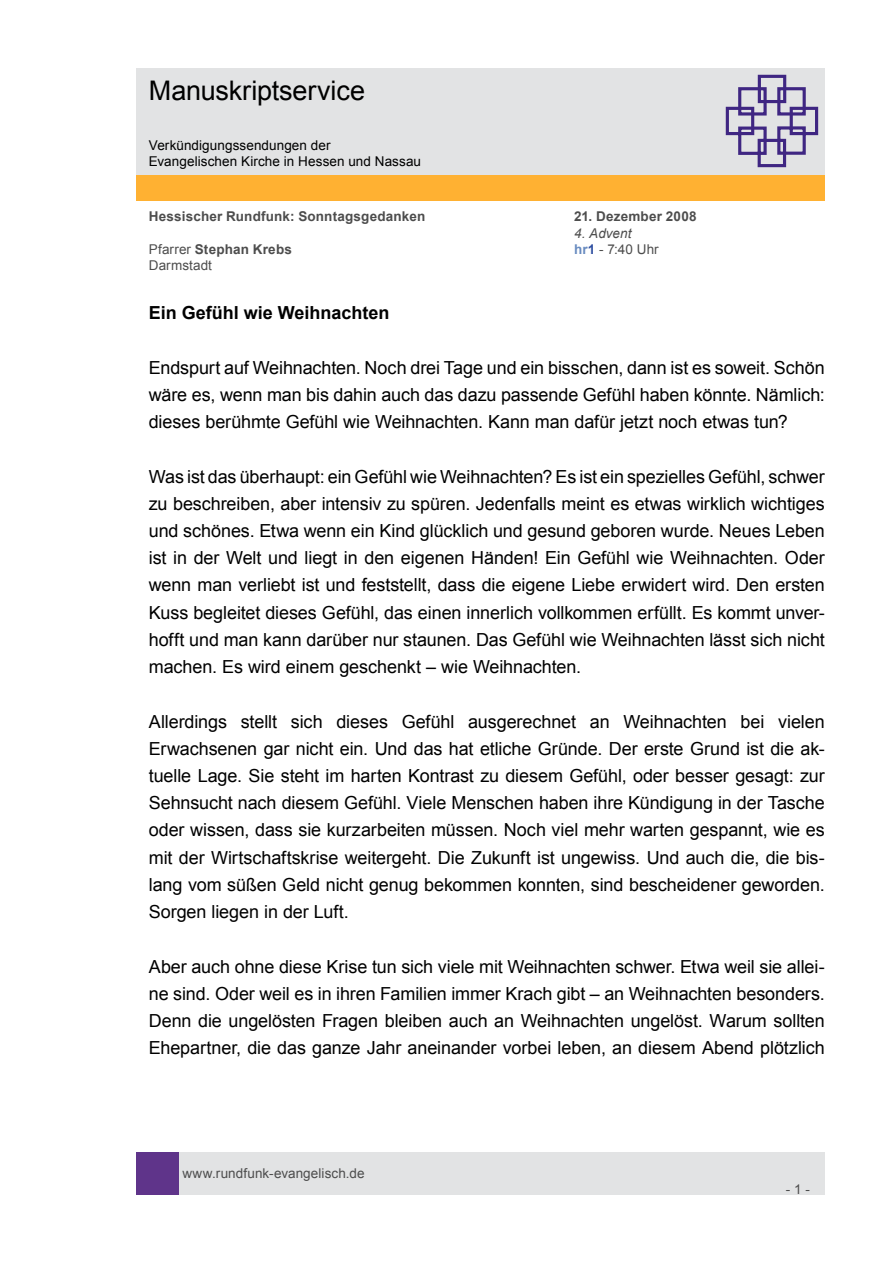
<style>
.page{position:relative;width:893px;height:1263px;background:#fff}
.page>*{position:absolute;margin:0;border:0;box-sizing:border-box;transform-origin:0 0}
.t1{font:27px "Arial";letter-spacing:-.005em;color:#000}
.t2{font:18px/27.2px "Arial";letter-spacing:-.005em;color:#000;text-align:justify}
.t3{font:700 18px "Arial";color:#000}
.t4{font:700 13.5px "Arial";letter-spacing:.015em;color:#4d4d4d}
.t5{font:13.5px/16.2px "Arial";letter-spacing:.005em;color:#000}
.t6{font:13.5px "Arial";letter-spacing:.005em;color:#4d4d4d}
.t7{font:italic 13.5px "Arial";letter-spacing:.005em;color:#4d4d4d}
.s1{font-weight:400}
.s2{font-weight:700;color:#688bc0}
.s3{font-weight:700;color:#2f4fa1}
</style>
<div class="page">
<div style="left:179px;top:1152px;width:646px;height:43px;background:#e2e3e4"></div>
<div style="left:136px;top:1152px;width:43px;height:43px;background:#5f348a"></div>
<div style="left:136px;top:175px;width:689px;height:26px;background:#ffb132"></div>
<div style="left:136px;top:68px;width:689px;height:106px;background:#e2e3e4"></div>
<svg style="left:725px;top:74px;width:94px;height:94px"></svg>
<h1 class="t1" style="left:149px;top:73px;width:218px">Manuskriptservice</h1>
<p class="t5" style="left:149px;top:137px;width:274px">Verkündigungssendungen der<br>Evangelischen Kirche in Hessen und Nassau</p>
<p class="t4" style="left:149px;top:208px;width:278px">Hessischer Rundfunk: Sonntagsgedanken</p>
<p class="t4" style="left:574px;top:208px;width:124px">21. Dezember 2008</p>
<p class="t7" style="left:574px;top:224px;width:59px">4. Advent</p>
<p class="t4" style="left:149px;top:240px;width:145px"><span class="s1">Pfarrer</span> Stephan Krebs</p>
<p class="t6" style="left:574px;top:240px;width:86px"><span class="s2">hr</span><span class="s3">1</span> - 7:40 Uhr</p>
<p class="t6" style="left:149px;top:256px;width:65px">Darmstadt</p>
<p class="t3" style="left:149px;top:301px;width:242px">Ein Gefühl wie Weihnachten</p>
<p class="t2" style="left:149px;top:354px;width:677px">Endspurt auf Weihnachten. Noch drei Tage und ein bisschen, dann ist es soweit. Schön wäre es, wenn man bis dahin auch das dazu passende Gefühl haben könnte. Nämlich: dieses berühmte Gefühl wie Weihnachten. Kann man dafür jetzt noch etwas tun?</p>
<p class="t2" style="left:149px;top:463px;width:678px">Was ist das überhaupt: ein Gefühl wie Weihnachten? Es ist ein spezielles Gefühl, schwer zu beschreiben, aber intensiv zu spüren. Jedenfalls meint es etwas wirklich wichtiges und schönes. Etwa wenn ein Kind glücklich und gesund geboren wurde. Neues Leben ist in der Welt und liegt in den eigenen Händen! Ein Gefühl wie Weihnachten. Oder wenn man verliebt ist und feststellt, dass die eigene Liebe erwidert wird. Den ersten Kuss begleitet dieses Gefühl, das einen innerlich vollkommen erfüllt. Es kommt unver&shy;hofft und man kann darüber nur staunen. Das Gefühl wie Weihnachten lässt sich nicht machen. Es wird einem geschenkt – wie Weihnachten.</p>
<p class="t2" style="left:149px;top:708px;width:678px">Allerdings stellt sich dieses Gefühl ausgerechnet an Weihnachten bei vielen Erwachsenen gar nicht ein. Und das hat etliche Gründe. Der erste Grund ist die ak&shy;tuelle Lage. Sie steht im harten Kontrast zu diesem Gefühl, oder besser gesagt: zur Sehnsucht nach diesem Gefühl. Viele Menschen haben ihre Kündigung in der Tasche oder wissen, dass sie kurzarbeiten müssen. Noch viel mehr warten gespannt, wie es mit der Wirtschaftskrise weitergeht. Die Zukunft ist ungewiss. Und auch die, die bis&shy;lang vom süßen Geld nicht genug bekommen konnten, sind bescheidener geworden.<br>Sorgen liegen in der Luft.</p>
<p class="t2" style="left:149px;top:953px;width:678px">Aber auch ohne diese Krise tun sich viele mit Weihnachten schwer. Etwa weil sie allei&shy;ne sind. Oder weil es in ihren Familien immer Krach gibt – an Weihnachten besonders.<br>Denn die ungelösten Fragen bleiben auch an Weihnachten ungelöst. Warum sollten Ehepartner, die das ganze Jahr aneinander vorbei leben, an diesem Abend plötzlich</p>
<p class="t6" style="left:182px;top:1164px;width:184px">www.rundfunk-evangelisch.de</p>
<p class="t6" style="left:786px;top:1180px;width:26px">- 1 -</p>
</div>
